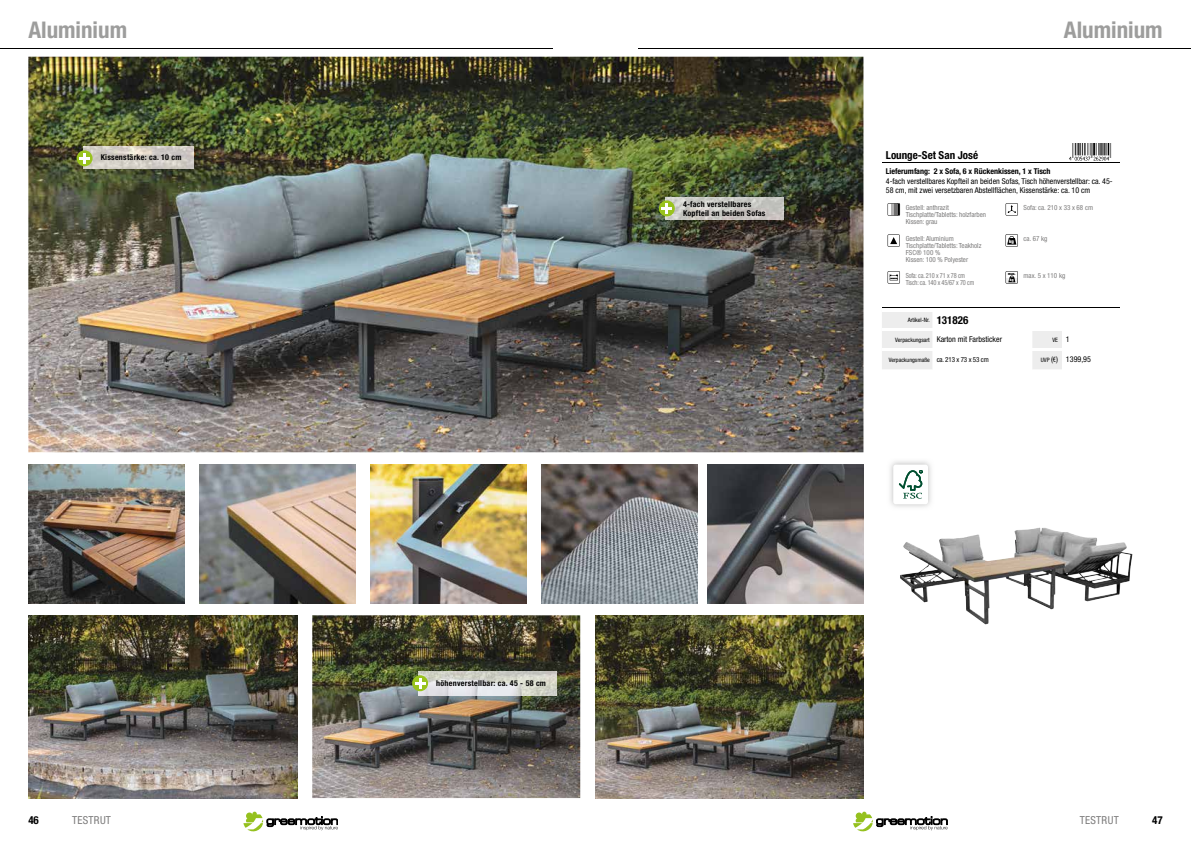
<style>
.page{position:relative;width:1191px;height:842px;background:#fff}
.page>*{position:absolute;margin:0;border:0;box-sizing:border-box;transform-origin:0 0}
.t1{font:700 condensed 23px "Helvetica Neue LT Std";color:#9d9d9c}
.t2{font:700 condensed 11px "Helvetica Neue LT Std";color:#000}
.t3{font:condensed 11px "Helvetica Neue LT Std";letter-spacing:.02em;color:#7c7b7b}
.t4{font:condensed 8px/9.6px "Helvetica Neue LT Std";color:#000}
.t5{font:700 condensed 8px/9px "Helvetica Neue LT Std";letter-spacing:.03em;color:#000}
.t6{font:700 condensed 8px "Helvetica Neue LT Std";color:#000}
.t7{font:condensed 7px/7px "Helvetica Neue LT Std";color:#7c7b7b}
.t8{font:condensed 7px/7px "Helvetica Neue LT Std";letter-spacing:-.02em;color:#7c7b7b;scale:.9 1}
.t9{font:condensed 6px "Helvetica Neue LT Std";color:#000}
.t10{font:900 condensed 4.7px "Helvetica Neue LT Std";color:#fff}
.t11{font:900 condensed 3.6px "Helvetica Neue LT Std";color:#000}
.t12{font:900 condensed 3.6px "Helvetica Neue LT Std";color:#fff}
.s1{font-weight:700;font-size:11px}
.s2{font-size:6px}
.s3{font-size:8px}
.s4{font-size:7px}
.s5{font-family:"Myriad Pro"}
</style>
<div class="page">
<hr style="left:0;top:48px;width:553px;height:1px;background:#000">
<hr style="left:638px;top:48px;width:553px;height:1px;background:#000">
<svg style="left:243px;top:812px;width:95px;height:19px"></svg>
<svg style="left:853px;top:812px;width:94px;height:19px"></svg>
<img style="left:28px;top:615px;width:270px;height:183px">
<img style="left:28px;top:57px;width:835px;height:395px">
<img style="left:312px;top:615px;width:268px;height:183px">
<img style="left:28px;top:465px;width:156px;height:139px">
<img style="left:199px;top:465px;width:156px;height:139px">
<img style="left:370px;top:465px;width:156px;height:139px">
<img style="left:595px;top:615px;width:268px;height:183px">
<img style="left:900px;top:528px;width:138px;height:71px">
<svg style="left:887px;top:271px;width:13px;height:13px"></svg>
<svg style="left:887px;top:203px;width:13px;height:13px"></svg>
<svg style="left:887px;top:234px;width:12px;height:13px"></svg>
<svg style="left:882px;top:312px;width:180px;height:57px"></svg>
<hr style="left:882px;top:348px;width:50px;height:2px;background:#fff">
<hr style="left:932px;top:348px;width:100px;height:2px;background:#fff">
<hr style="left:1032px;top:348px;width:30px;height:2px;background:#fff">
<hr style="left:882px;top:329px;width:50px;height:2px;background:#fff">
<hr style="left:1032px;top:329px;width:30px;height:2px;background:#fff">
<hr style="left:882px;top:163px;width:117px;height:1px;background:#000">
<hr style="left:999px;top:163px;width:121px;height:1px;background:#000">
<hr style="left:882px;top:307px;width:117px;height:1px;background:#000">
<hr style="left:999px;top:307px;width:121px;height:1px;background:#000">
<svg style="left:1005px;top:203px;width:13px;height:13px"></svg>
<svg style="left:1005px;top:234px;width:13px;height:13px"></svg>
<svg style="left:1005px;top:271px;width:13px;height:13px"></svg>
<img style="left:1069px;top:143px;width:43px;height:17px">
<img style="left:541px;top:465px;width:156px;height:139px">
<img style="left:707px;top:465px;width:156px;height:139px">
<img style="left:890px;top:461px;width:41px;height:46px">
<div style="left:893px;top:465px;width:35px;height:39px;background:#fff;border-radius:3px"></div>
<svg style="left:899px;top:470px;width:23px;height:29px"></svg>
<img style="left:665px;top:197px;width:118px;height:23px">
<svg style="left:659px;top:200px;width:16px;height:16px"></svg>
<svg style="left:662px;top:203px;width:10px;height:10px"></svg>
<img style="left:83px;top:147px;width:111px;height:22px">
<svg style="left:77px;top:150px;width:16px;height:16px"></svg>
<svg style="left:80px;top:153px;width:10px;height:10px"></svg>
<img style="left:419px;top:672px;width:137px;height:23px">
<svg style="left:412px;top:675px;width:16px;height:16px"></svg>
<svg style="left:415px;top:678px;width:10px;height:10px"></svg>
<h1 class="t1" style="left:28px;top:16px;width:100px">Aluminium</h1>
<h1 class="t1" style="left:1063px;top:16px;width:100px">Aluminium</h1>
<p class="t5" style="left:101px;top:152px;width:82px">Kissenstärke: ca. 10 cm</p>
<p class="t5" style="left:436px;top:679px;width:111px">höhenverstellbar: ca. 45 - 58 cm</p>
<p class="t5" style="left:683px;top:200px;width:84px">4-fach verstellbares<br>Kopfteil an beiden Sofas</p>
<h2 class="t2" style="left:886px;top:148px;width:94px">Lounge-Set San José</h2>
<p class="t6" style="left:886px;top:166px;width:166px">Lieferumfang: 2 x Sofa, 6 x Rückenkissen, 1 x Tisch</p>
<p class="t4" style="left:886px;top:176px;width:228px">4-fach verstellbares Kopfteil an beiden Sofas, Tisch höhenverstellbar: ca. 45-<br>58 cm, mit zwei versetzbaren Abstellflächen, Kissenstärke: ca. 10 cm</p>
<p class="t7" style="left:905px;top:204px;width:82px">Gestell: anthrazit<br>Tischplatte/Tabletts: holzfarben<br>Kissen: grau</p>
<p class="t7" style="left:1023px;top:204px;width:71px">Sofa: ca. 210 x 33 x 68 cm</p>
<p class="t7" style="left:905px;top:235px;width:77px">Gestell: Aluminium<br>Tischplatte/Tabletts: Teakholz<br>FSC® 100 %<br>Kissen: 100 % Polyester</p>
<p class="t7" style="left:1023px;top:235px;width:25px">ca. 67 kg</p>
<p class="t8" style="left:905px;top:272px;width:78px">Sofa: ca. 210 x 71 x 78 cm<br>Tisch: ca. 140 x 45/67 x 70 cm</p>
<p class="t7" style="left:1023px;top:272px;width:43px">max. 5 x 110 kg</p>
<p class="t10" style="left:1009px;top:238px;width:6px">kg</p>
<p class="t12" style="left:1010px;top:277px;width:5px">kg</p>
<p class="t11" style="left:1008px;top:271px;width:9px">max.</p>
<p class="t9" style="left:907px;top:316px;width:62px">Artikel-Nr. <span class="s1">131826</span></p>
<p class="t4" style="left:895px;top:335px;width:108px"><span class="s2">Verpackungsart</span> Karton mit Farbsticker</p>
<p class="t9" style="left:1052px;top:336px;width:19px">VE <span class="s3">1</span></p>
<p class="t9" style="left:889px;top:356px;width:101px">Verpackungsmaße <span class="s4">ca. 213 x 73 x 53 cm</span></p>
<p class="t4" style="left:1040px;top:355px;width:52px"><span class="s2">UVP</span> (<span class="s5">€</span>) 1399,95</p>
<h2 class="t2" style="left:28px;top:814px;width:12px">46</h2>
<h2 class="t3" style="left:72px;top:814px;width:40px">TESTRUT</h2>
<h2 class="t3" style="left:1080px;top:814px;width:40px">TESTRUT</h2>
<h2 class="t2" style="left:1152px;top:814px;width:12px">47</h2>
</div>
